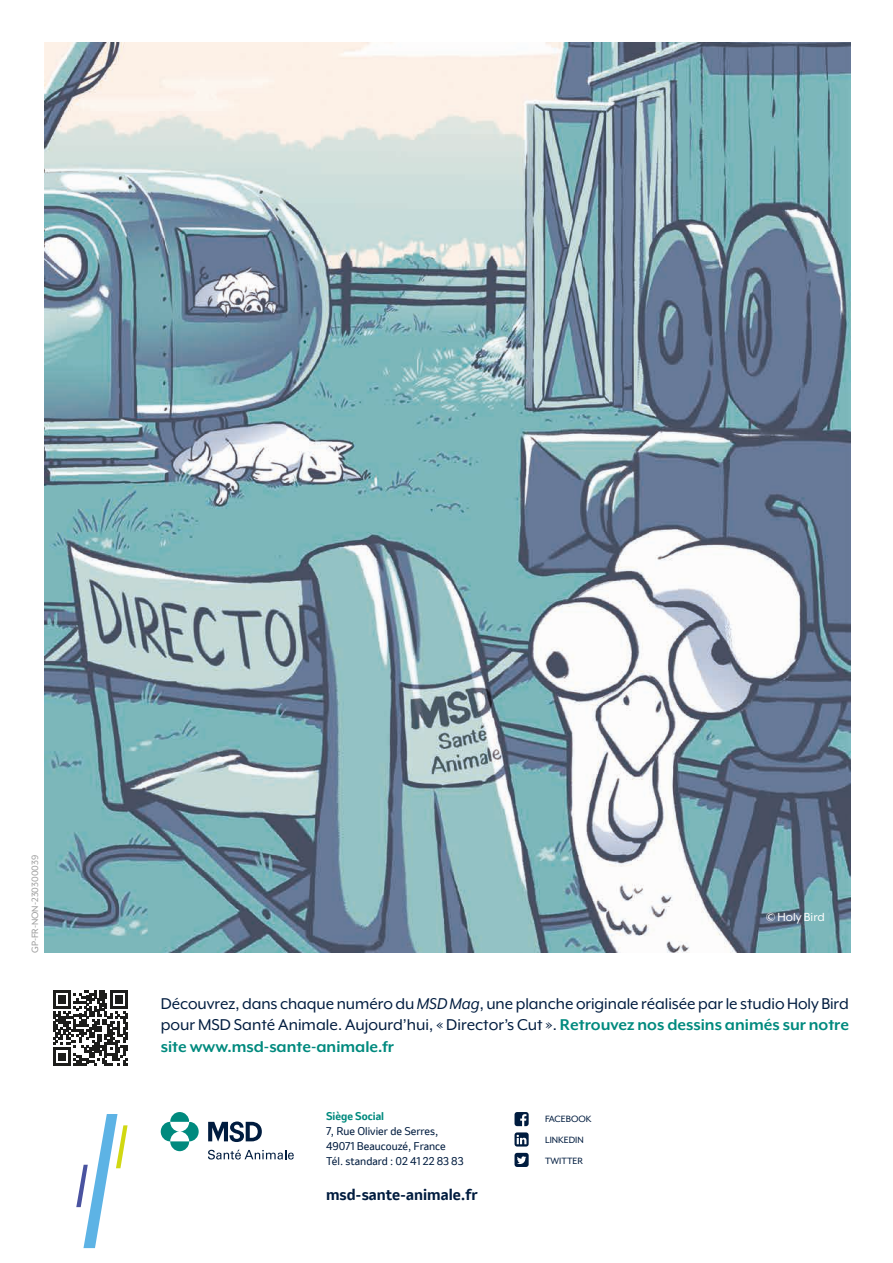
<style>
.page{position:relative;width:893px;height:1263px;background:#fff}
.page>*{position:absolute;margin:0;border:0;box-sizing:border-box;transform-origin:0 0}
.t1{font:18px/21px "Mr Eaves XL Mod OT";color:#001c3f;text-align:justify}
.t2{font:700 15px "Invention";color:#001c3f}
.t3{font:13.5px "Mr Eaves XL Mod OT";color:#fff}
.t4{font:10.5px/15px "Invention";color:#001c3f}
.t5{font:10.5px/21.1px "Mr Eaves XL Mod OT";color:#001c3f}
.t6{font:10.5px "Mr Eaves XL Mod OT";color:#9d9d9d}
.t7{font:700 10.5px "Invention";color:#008a7e}
.s1{font-style:italic}
.s2{font-weight:700;color:#008a7e}
</style>
<div class="page">
<img style="left:45px;top:43px;width:805px;height:909px">
<svg style="left:161px;top:1112px;width:38px;height:39px"></svg>
<svg style="left:208px;top:1121px;width:54px;height:21px"></svg>
<svg style="left:208px;top:1150px;width:86px;height:9px"></svg>
<svg style="left:76px;top:1114px;width:52px;height:134px"></svg>
<svg style="left:514px;top:1112px;width:15px;height:14px"></svg>
<svg style="left:53px;top:990px;width:75px;height:76px"></svg>
<svg style="left:514px;top:1132px;width:15px;height:14px"></svg>
<svg style="left:514px;top:1153px;width:15px;height:14px"></svg>
<p class="t6" style="left:29px;top:953px;width:100px;rotate:-90deg">GP-FR-NON-230300039</p>
<p class="t3" style="left:766px;top:909px;width:60px">© Holy Bird</p>
<p class="t1" style="left:161px;top:993px;width:690px">Découvrez, dans chaque numéro du <span class="s1">MSD Mag</span>, une planche originale réalisée par le studio Holy Bird pour MSD Santé Animale. Aujourd’hui, « Director’s Cut ». <span class="s2">Retrouvez nos dessins animés sur notre site www.msd-sante-animale.fr</span></p>
<p class="t7" style="left:326px;top:1108px;width:60px">Siège Social</p>
<p class="t4" style="left:326px;top:1123px;width:139px">7, Rue Olivier de Serres,<br>49071 Beaucouzé, France<br>Tél. standard : 02 41 22 83 83</p>
<p class="t2" style="left:326px;top:1183px;width:153px">msd-sante-animale.fr</p>
<p class="t5" style="left:545px;top:1108px;width:48px">FACEBOOK<br>LINKEDIN</p>
<p class="t5" style="left:545px;top:1150px;width:39px">TWITTER</p>
</div>
